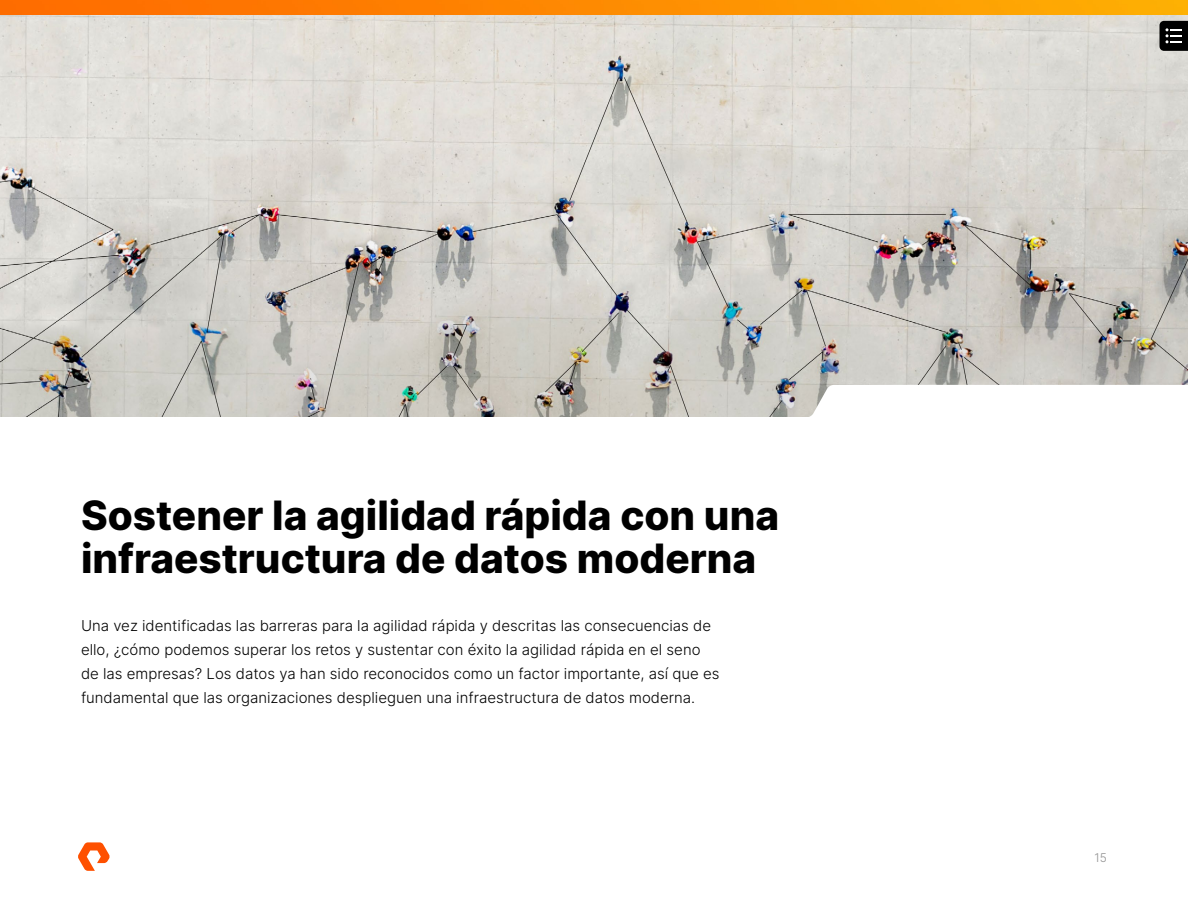
<style>
.page{position:relative;width:1188px;height:918px;background:#fff}
.page>*{position:absolute;margin:0;border:0;box-sizing:border-box;transform-origin:0 0}
.t1{font:800 40.5px/43.5px "Inter";color:#000}
.t2{font:300 15px/24px "Inter";color:#000}
.t3{font:300 12px "Inter";color:#919191}
</style>
<div class="page">
<svg style="left:78px;top:842px;width:32px;height:29px"></svg>
<img style="left:0;top:0;width:1188px;height:15px">
<svg style="left:0;top:15px;width:1188px;height:370px;fill:#d9d6d1"></svg>
<svg style="left:0;top:385px;width:832px;height:32px;fill:#cccac2"></svg>
<svg style="left:1160px;top:21px;width:28px;height:30px"></svg>
<h1 class="t1" style="left:81px;top:492px;width:700px">Sostener la agilidad rápida con una infraestructura de datos moderna</h1>
<p class="t2" style="left:81px;top:613px;width:640px">Una vez identificadas las barreras para la agilidad rápida y descritas las consecuencias de ello, ¿cómo podemos superar los retos y sustentar con éxito la agilidad rápida en el seno de las empresas? Los datos ya han sido reconocidos como un factor importante, así que es fundamental que las organizaciones desplieguen una infraestructura de datos moderna.</p>
<p class="t3" style="left:1095px;top:850px;width:14px">15</p>
</div>
